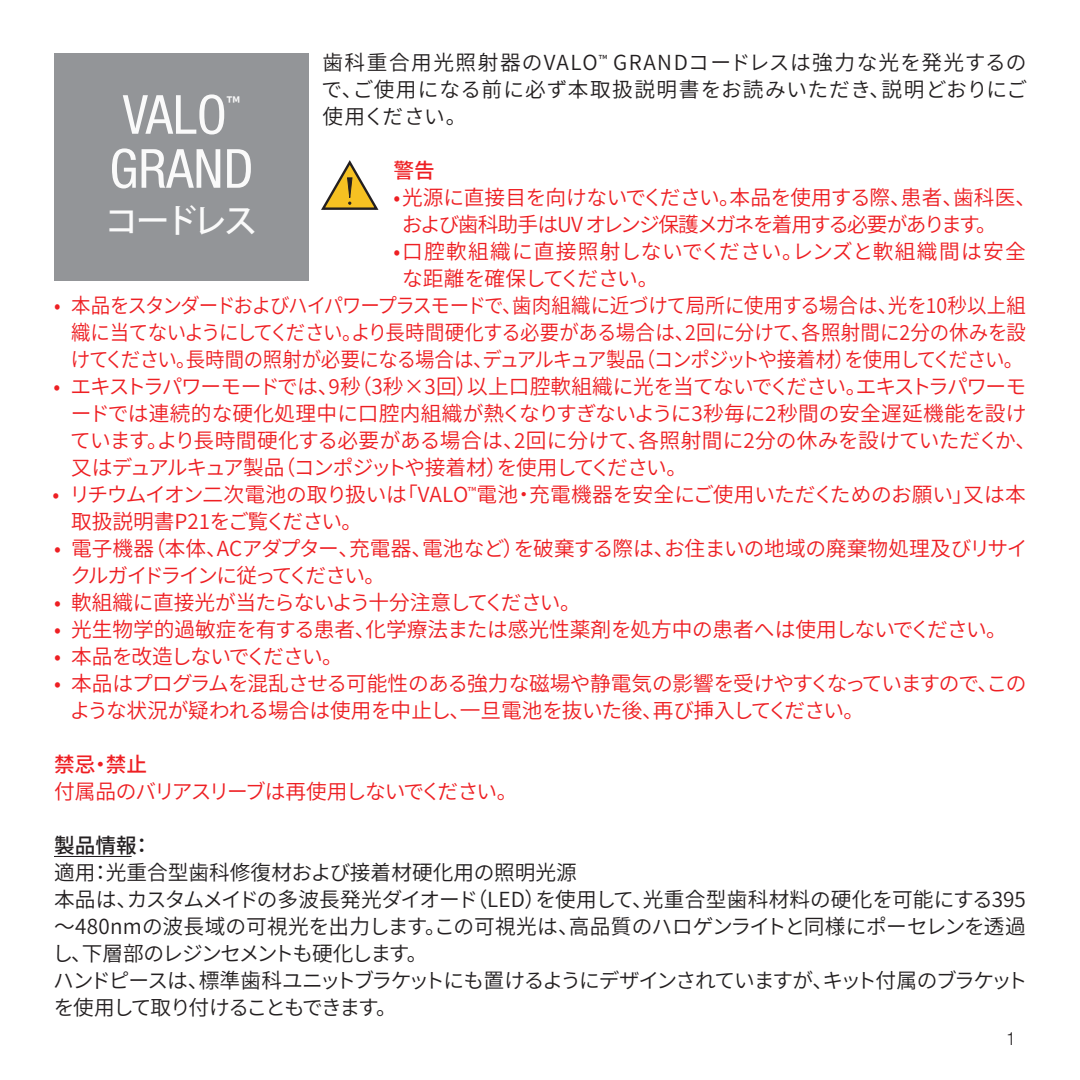
<style>
.page{position:relative;width:1080px;height:1080px;background:#fff}
.page>*{position:absolute;margin:0;border:0;box-sizing:border-box;transform-origin:0 0}
.t1{font:condensed 54px "Helvetica Neue LT Std";color:#fafafa}
.t2{font:500 33px "Koz Go Pro";letter-spacing:-.1em;color:#fafafa}
.t3{font:600 20.7px/27px "Noto Sans CJ Kjp";letter-spacing:-.025em;color:#ee1f23}
.Pa1{font:600 20.7px/27px "Noto Sans CJ Kjp";letter-spacing:-.025em;color:#231f20;text-align:justify}
.t4{font:600 20.7px/27px "Noto Sans CJ Kjp";letter-spacing:-.025em;color:#ee1f23;text-align:justify;scale:.94 1}
.Pa1-2{font:600 20.7px/27px "Noto Sans CJ Kjp";letter-spacing:-.07em;color:#231f20}
.t5{font:600 20.7px/27px "Noto Sans CJ Kjp";letter-spacing:-.005em;color:#ee1f23}
.t6{font:600 20.7px/27px "Noto Sans CJ Kjp";letter-spacing:-.05em;color:#ee1f23}
.t7{font:600 20.7px "Noto Sans CJ Kjp";color:#ee1f23}
.t8{font:600 20.7px/27px "Noto Sans CJ Kjp";letter-spacing:.015em;color:#ee1f23}
.Pa1-3{font:600 20.7px "Noto Sans CJ Kjp";color:#231f20}
.t9{font:600 20.7px "Noto Sans CJ Kjp";letter-spacing:-.075em;color:#ee1f23}
.t10{font:600 20.7px "Noto Sans CJ Kjp";letter-spacing:-.07em;color:#ee1f23}
.t11{font:500 20.7px "Noto Sans CJ Kjp";color:#ee1f23}
.t12{font:500 20.7px "Noto Sans CJ Kjp";color:#231f20}
.t13{font:300 condensed 18px "Helvetica Neue LT Std";color:#231f20}
.t14{font:500 18px "Noto Sans CJ Kjp";color:#fafafa}
</style>
<div class="page">
<hr style="left:54px;top:856px;width:78px;height:1px;background:#231f20">
<div style="left:54px;top:53px;width:255px;height:228px;background:#939598"></div>
<svg style="left:321px;top:160px;width:58px;height:50px"></svg>
<p class="Pa1" style="left:322px;top:50px;width:707px">歯科重合用光照射器のVALO<sup>™</sup> GRANDコードレスは強力な光を発光するので、ご使用になる前に必ず本取扱説明書をお読みいただき、説明どおりにご使用ください。</p>
<p class="t11" style="left:393px;top:159px;width:43px">警告</p>
<p class="t6" style="left:402px;top:185px;width:636px;text-indent:-9px">• 光源に直接目を向けないでください。本品を使用する際、患者、歯科医、および歯科助手はUV オレンジ保護メガネを着用する必要があります。</p>
<p class="t8" style="left:402px;top:239px;width:625px;text-indent:-9px">• 口腔軟組織に直接照射しないでください。レンズと軟組織間は安全な距離を確保してください。</p>
<p class="t4" style="left:71px;top:293px;width:1018px;text-indent:-17px">• 本品をスタンダードおよびハイパワープラスモードで、歯肉組織に近づけて局所に使用する場合は、光を10秒以上組織に当てないようにしてください。より長時間硬化する必要がある場合は、2回に分けて、各照射間に2分の休みを設けてください。長時間の照射が必要になる場合は、デュアルキュア製品（コンポジットや接着材）を使用してください。</p>
<p class="t3" style="left:70px;top:374px;width:967px;text-indent:-17px">• エキストラパワーモードでは、9秒（3秒×3回）以上口腔軟組織に光を当てないでください。エキストラパワーモードでは連続的な硬化処理中に口腔内組織が熱くなりすぎないように3秒毎に2秒間の安全遅延機能を設けています。より長時間硬化する必要がある場合は、2回に分けて、各照射間に2分の休みを設けていただくか、又はデュアルキュア製品（コンポジットや接着材）を使用してください。</p>
<p class="t5" style="left:71px;top:482px;width:956px;text-indent:-18px">• リチウムイオン二次電池の取り扱いは「VALO<sup>™</sup>電池・充電機器を安全にご使用いただくためのお願い」又は本取扱説明書P21をご覧ください。</p>
<p class="t3" style="left:70px;top:536px;width:959px;text-indent:-16px">• 電子機器（本体、ACアダプター、充電器、電池など）を破棄する際は、お住まいの地域の廃棄物処理及びリサイクルガイドラインに従ってください。</p>
<p class="t3" style="left:54px;top:590px;width:528px">• 軟組織に直接光が当たらないよう十分注意してください。</p>
<p class="t7" style="left:54px;top:618px;width:954px">• 光生物学的過敏症を有する患者、化学療法または感光性薬剤を処方中の患者へは使用しないでください。</p>
<p class="t10" style="left:54px;top:645px;width:290px">• 本品を改造しないでください。</p>
<p class="t3" style="left:70px;top:671px;width:958px;text-indent:-16px">• 本品はプログラムを混乱させる可能性のある強力な磁場や静電気の影響を受けやすくなっていますので、このような状況が疑われる場合は使用を中止し、一旦電池を抜いた後、再び挿入してください。</p>
<p class="t11" style="left:54px;top:753px;width:95px">禁忌・禁止</p>
<p class="t9" style="left:54px;top:780px;width:465px">付属品のバリアスリーブは再使用しないでください。</p>
<p class="t12" style="left:54px;top:834px;width:100px">製品情報：</p>
<p class="Pa1-3" style="left:54px;top:861px;width:524px">適用：光重合型歯科修復材および接着材硬化用の照明光源</p>
<p class="Pa1" style="left:52px;top:887px;width:975px">本品は、カスタムメイドの多波長発光ダイオード（LED）を使用して、光重合型歯科材料の硬化を可能にする395～480nmの波長域の可視光を出力します。この可視光は、高品質のハロゲンライトと同様にポーセレンを透過し、下層部のレジンセメントも硬化します。</p>
<p class="Pa1-2" style="left:53px;top:968px;width:976px">ハンドピースは、標準歯科ユニットブラケットにも置けるようにデザインされていますが、キット付属のブラケットを使用して取り付けることもできます。</p>
<p class="t1" style="left:123px;top:83px;width:105px">VALO</p>
<p class="t14" style="left:227px;top:93px;width:15px">™</p>
<p class="t1" style="left:109px;top:137px;width:146px">GRAND</p>
<p class="t2" style="left:105px;top:199px;width:153px">コードレス</p>
<p class="t13" style="left:1007px;top:1028px;width:10px">1</p>
</div>
